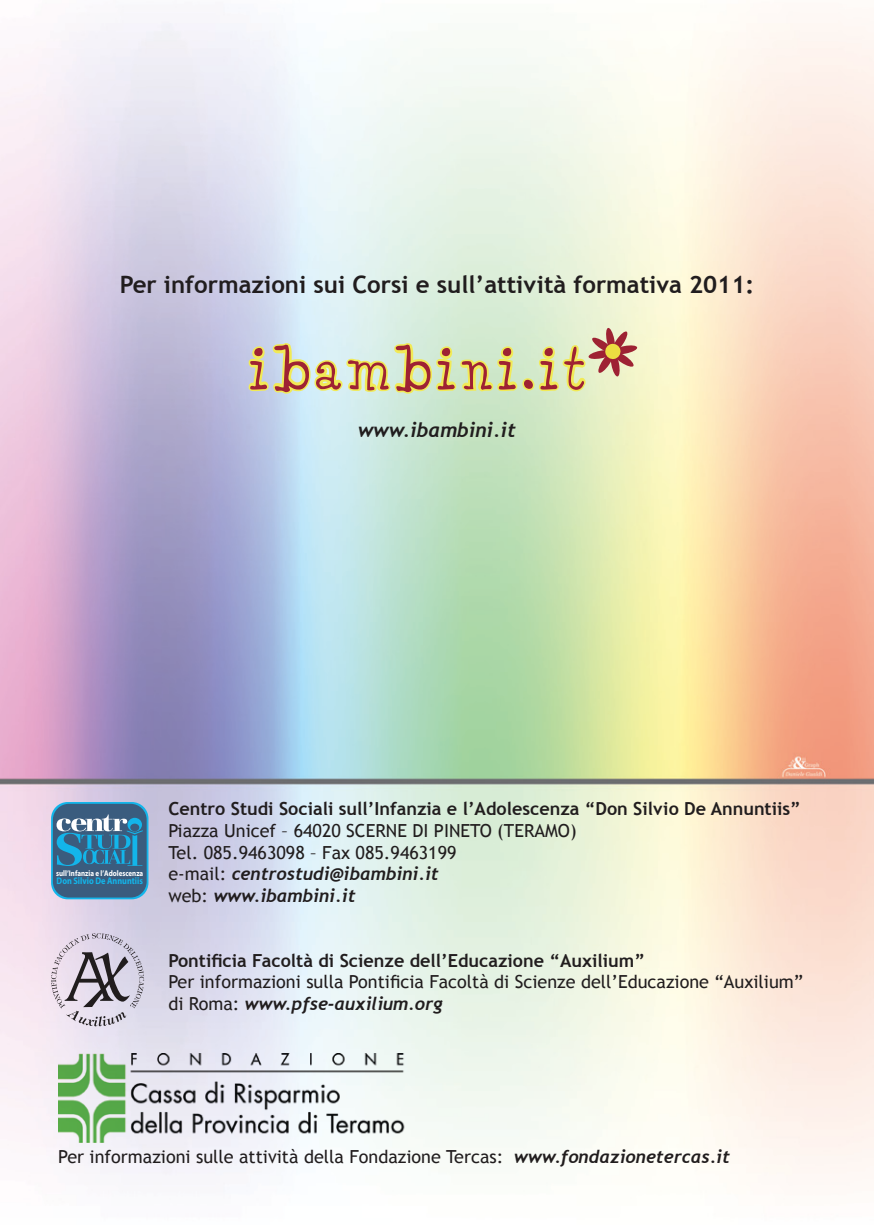
<style>
.page{position:relative;width:874px;height:1225px;background:#fff}
.page>*{position:absolute;margin:0;border:0;box-sizing:border-box;transform-origin:0 0}
.t1{font:700 24px "Trebuchet MS";color:#211d1e}
.t2{font:italic 700 20px "Trebuchet";color:#211d1e}
.t3{font:18px/21.6px "Trebuchet MS";color:#211d1e}
.t4{font:700 18px "Trebuchet MS";color:#211d1e}
.t5{font:italic 700 18px/21.6px "Trebuchet";color:#211d1e}
.t6{font:700 9.6px "Myriad";color:#13b5ea;scale:.86 1}
.t7{font:700 8.2px "Myriad";color:#fff;scale:.86 1}
.s1{font-family:"Trebuchet MS";font-weight:400;font-style:normal}
.s2{font-family:"Trebuchet";font-weight:700;font-style:italic}
</style>
<div class="page">
<img style="left:0;top:20px;width:873px;height:1156px">
<svg style="left:245px;top:327px;width:392px;height:79px;background:#d1ceb4"></svg>
<svg style="left:51px;top:933px;width:93px;height:93px;background:#c1b9c7"></svg>
<svg style="left:51px;top:802px;width:97px;height:97px"></svg>
<div style="left:53px;top:804px;width:94px;height:93px;background:#3a5c7e;border-radius:16px"></div>
<svg style="left:56px;top:814px;width:87px;height:52px"></svg>
<img style="left:58px;top:1053px;width:352px;height:89px">
<h1 class="t1" style="left:120px;top:269px;width:635px">Per informazioni sui Corsi e sull’attività formativa 2011:</h1>
<p class="t2" style="left:358px;top:417px;width:159px">www.ibambini.it</p>
<p class="t7" style="left:56px;top:869px;width:103px">sull’Infanzia e l’Adolescenza</p>
<p class="t6" style="left:57px;top:876px;width:102px">Don Silvio De Annuntiis</p>
<p class="t4" style="left:168px;top:797px;width:633px">Centro Studi Sociali sull’Infanzia e l’Adolescenza “Don Silvio De Annuntiis”</p>
<p class="t3" style="left:168px;top:820px;width:409px">Piazza Unicef – 64020 SCERNE DI PINETO (TERAMO)<br>Tel. 085.9463098 – Fax 085.9463199</p>
<p class="t5" style="left:168px;top:863px;width:272px"><span class="s1">e-mail:</span> centrostudi@ibambini.it <span class="s1">web:</span> www.ibambini.it</p>
<p class="t4" style="left:168px;top:949px;width:478px">Pontificia Facoltà di Scienze dell’Educazione “Auxilium”</p>
<p class="t3" style="left:168px;top:971px;width:636px">Per informazioni sulla Pontificia Facoltà di Scienze dell’Educazione “Auxilium”</p>
<p class="t5" style="left:168px;top:992px;width:276px"><span class="s1">di Roma:</span> www.pfse-auxilium.org</p>
<p class="t3" style="left:58px;top:1145px;width:673px">Per informazioni sulle attività della Fondazione Tercas: <span class="s2">www.fondazionetercas.it</span></p>
</div>
